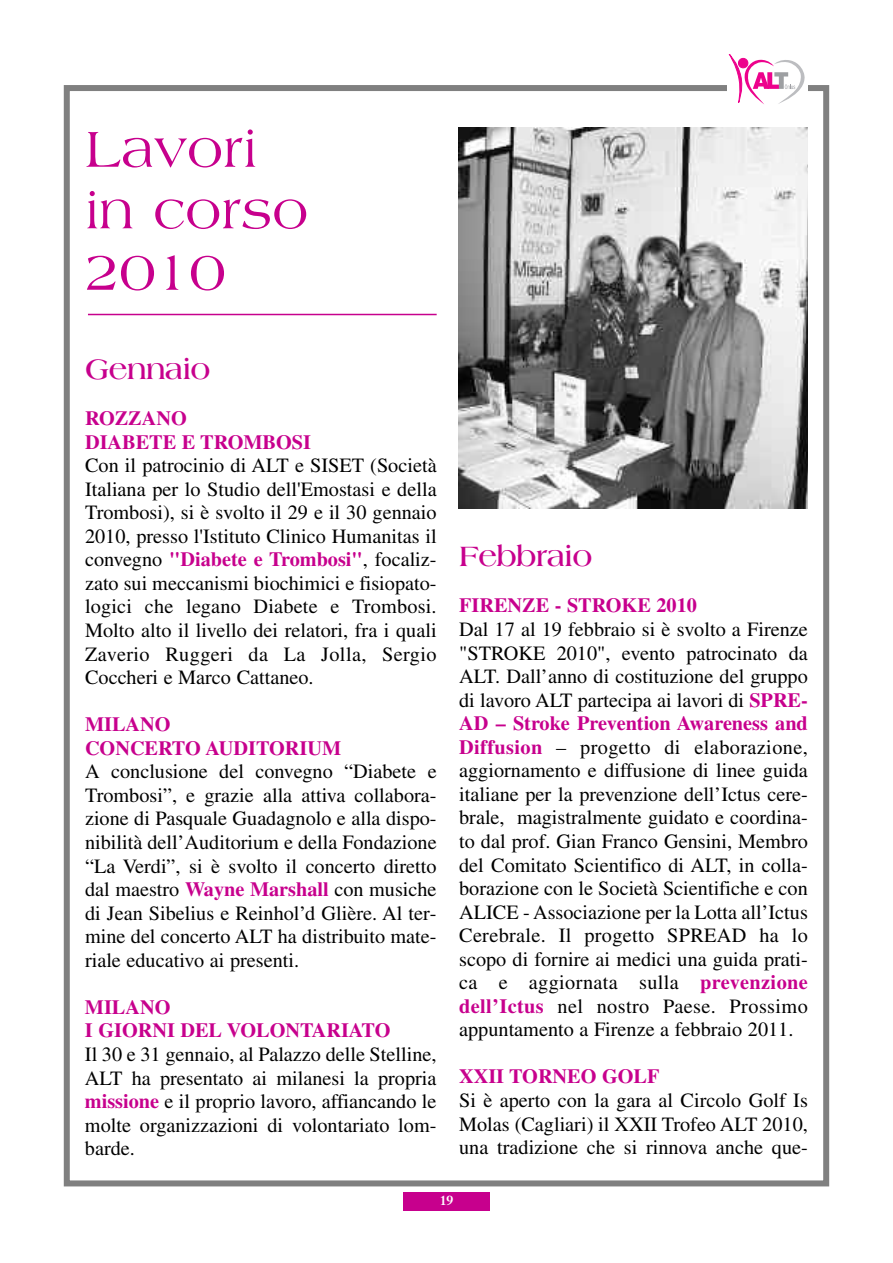
<style>
.page{position:relative;width:893px;height:1263px;background:#fff}
.page>*{position:absolute;margin:0;border:0;box-sizing:border-box;transform-origin:0 0}
.t1{font:54px/61.5px "Americana";color:#c7008d}
.t2{font:700 30px "Americana";letter-spacing:-.02em;color:#c7008d}
.t3{font:20.25px/23.5px "Times";color:#000;text-align:justify}
.t4{font:700 20.25px/23.5px "Times";color:#c7008d}
.t5{font:600 13.5px "Times";color:#fff}
.s1{font-weight:700;color:#c7008d}
</style>
<div class="page">
<div style="left:64px;top:85px;width:765px;height:1101px;border:6px solid #808080"></div>
<div style="left:727px;top:53px;width:81px;height:53px;background:#fff"></div>
<svg style="left:729px;top:54px;width:76px;height:50px"></svg>
<div style="left:404px;top:1193px;width:85px;height:17px;background:#c7008d"></div>
<hr style="left:88px;top:314px;width:349px;height:1px;background:#c7008d">
<img style="left:458px;top:128px;width:350px;height:380px">
<h1 class="t1" style="left:85px;top:122px;width:225px">Lavori in corso<br>2010</h1>
<h2 class="t2" style="left:85px;top:357px;width:127px">Gennaio</h2>
<p class="t4" style="left:85px;top:408px;width:227px">ROZZANO<br>DIABETE E TROMBOSI</p>
<p class="t3" style="left:85px;top:456px;width:353px">Con il patrocinio di ALT e SISET (Società Italiana per lo Studio dell'Emostasi e della Trombosi), si è svolto il 29 e il 30 gennaio 2010, presso l'Istituto Clinico Humanitas il convegno <span class="s1">"Diabete e Trombosi"</span>, focaliz&shy;zato sui meccanismi biochimici e fisiopato&shy;logici che legano Diabete e Trombosi.<br>Molto alto il livello dei relatori, fra i quali Zaverio Ruggeri da La Jolla, Sergio Coccheri e Marco Cattaneo.</p>
<p class="t4" style="left:85px;top:715px;width:258px">MILANO<br>CONCERTO AUDITORIUM</p>
<p class="t3" style="left:85px;top:762px;width:353px">A conclusione del convegno “Diabete e Trombosi”, e grazie alla attiva collabora&shy;zione di Pasquale Guadagnolo e alla dispo&shy;nibilità dell’Auditorium e della Fondazione “La Verdi”, si è svolto il concerto diretto dal maestro <span class="s1">Wayne Marshall</span> con musiche di Jean Sibelius e Reinhol’d Glière. Al ter&shy;mine del concerto ALT ha distribuito mate&shy;riale educativo ai presenti.</p>
<p class="t4" style="left:85px;top:997px;width:307px">MILANO<br>I GIORNI DEL VOLONTARIATO</p>
<p class="t3" style="left:85px;top:1044px;width:353px">Il 30 e 31 gennaio, al Palazzo delle Stelline, ALT ha presentato ai milanesi la propria <span class="s1">missione</span> e il proprio lavoro, affiancando le molte organizzazioni di volontariato lom&shy;barde.</p>
<h2 class="t2" style="left:459px;top:545px;width:135px">Febbraio</h2>
<p class="t4" style="left:459px;top:596px;width:239px">FIRENZE - STROKE 2010</p>
<p class="t3" style="left:459px;top:619px;width:350px">Dal 17 al 19 febbraio si è svolto a Firenze "STROKE 2010", evento patrocinato da ALT. Dall’anno di costituzione del gruppo di lavoro ALT partecipa ai lavori di <span class="s1">SPRE-AD – Stroke Prevention Awareness and Diffusion</span> – progetto di elaborazione, aggiornamento e diffusione di linee guida italiane per la prevenzione dell’Ictus cere&shy;brale, magistralmente guidato e coordina&shy;to dal prof. Gian Franco Gensini, Membro del Comitato Scientifico di ALT, in colla&shy;borazione con le Società Scientifiche e con ALICE - Associazione per la Lotta all’Ictus Cerebrale. Il progetto SPREAD ha lo scopo di fornire ai medici una guida prati&shy;ca e aggiornata sulla <span class="s1">prevenzione dell’Ictus</span> nel nostro Paese. Prossimo appuntamento a Firenze a febbraio 2011.</p>
<p class="t4" style="left:459px;top:1067px;width:202px">XXII TORNEO GOLF</p>
<p class="t3" style="left:459px;top:1090px;width:350px">Si è aperto con la gara al Circolo Golf Is Molas (Cagliari) il XXII Trofeo ALT 2010, una tradizione che si rinnova anche que-</p>
<p class="t5" style="left:440px;top:1195px;width:15px">19</p>
</div>
